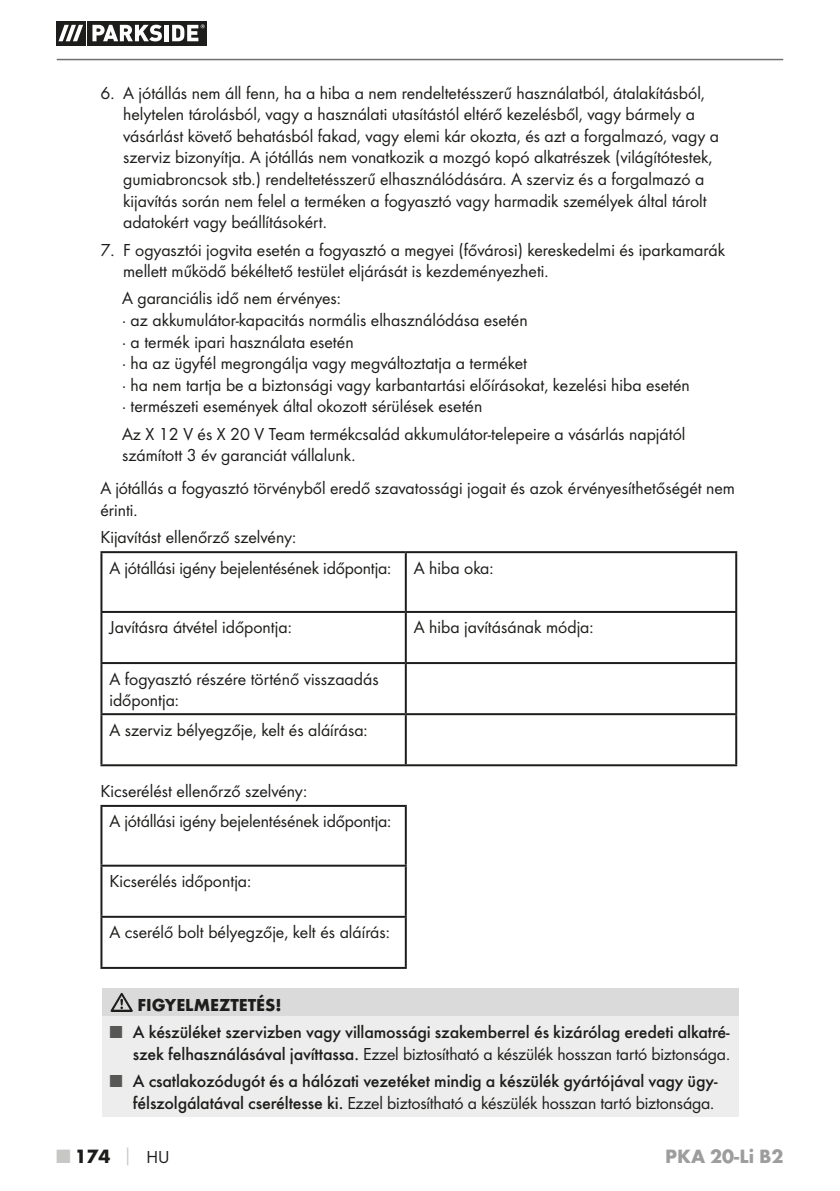
<style>
.page{position:relative;width:840px;height:1191px;background:#fff}
.page>*{position:absolute;margin:0;border:0;box-sizing:border-box;transform-origin:0 0}
.t1{font:700 20px "Futura";color:#9d9d9d}
.t2{font:700 20px "Futura";color:#1d1d1b}
.t3{font:18px/21.6px "Futura Boo";color:#1d1d1b}
.t4{font:500 18px "Futura";letter-spacing:-.01em;color:#1d1d1b}
.t5{font:700 18px "Futura";color:#1d1d1b}
.s1{font-family:"Futura Boo";font-weight:400;color:#575756}
.s2{font-family:"Futura";font-weight:500}
.s3{color:#c7c7c6}
.s4{font-size:18px;color:#c7c7c6}
.s5{font-family:"Futura Boo";font-weight:400;font-size:18px}
</style>
<div class="page">
<hr style="left:57px;top:59px;width:725px;height:1px;background:#70706f">
<svg style="left:85px;top:21px;width:122px;height:24px"></svg>
<div style="left:56px;top:21px;width:29px;height:24px;background:#1d1d1b"></div>
<div style="left:87px;top:21px;width:119px;height:24px;background:#1d1d1b"></div>
<svg style="left:58px;top:25px;width:25px;height:16px"></svg>
<svg style="left:92px;top:25px;width:70px;height:16px"></svg>
<hr style="left:164px;top:25px;width:4px;height:16px;background:#fff">
<svg style="left:172px;top:24px;width:32px;height:17px"></svg>
<hr style="left:100px;top:551px;width:305px;height:2px;background:#1d1d1b">
<hr style="left:100px;top:553px;width:2px;height:58px;background:#1d1d1b">
<hr style="left:405px;top:551px;width:331px;height:2px;background:#1d1d1b">
<hr style="left:404px;top:553px;width:2px;height:58px;background:#1d1d1b">
<hr style="left:734px;top:553px;width:2px;height:58px;background:#1d1d1b">
<hr style="left:100px;top:611px;width:305px;height:2px;background:#1d1d1b">
<hr style="left:100px;top:613px;width:2px;height:49px;background:#1d1d1b">
<hr style="left:405px;top:611px;width:331px;height:2px;background:#1d1d1b">
<hr style="left:404px;top:613px;width:2px;height:49px;background:#1d1d1b">
<hr style="left:734px;top:613px;width:2px;height:49px;background:#1d1d1b">
<hr style="left:100px;top:662px;width:305px;height:2px;background:#1d1d1b">
<hr style="left:100px;top:664px;width:2px;height:49px;background:#1d1d1b">
<hr style="left:405px;top:662px;width:331px;height:2px;background:#1d1d1b">
<hr style="left:404px;top:664px;width:2px;height:49px;background:#1d1d1b">
<hr style="left:734px;top:664px;width:2px;height:49px;background:#1d1d1b">
<hr style="left:100px;top:713px;width:305px;height:2px;background:#1d1d1b">
<hr style="left:100px;top:715px;width:2px;height:49px;background:#1d1d1b">
<hr style="left:405px;top:713px;width:331px;height:2px;background:#1d1d1b">
<hr style="left:404px;top:715px;width:2px;height:49px;background:#1d1d1b">
<hr style="left:734px;top:715px;width:2px;height:49px;background:#1d1d1b">
<hr style="left:100px;top:764px;width:636px;height:2px;background:#1d1d1b">
<hr style="left:100px;top:805px;width:306px;height:2px;background:#1d1d1b">
<hr style="left:100px;top:807px;width:2px;height:57px;background:#1d1d1b">
<hr style="left:404px;top:807px;width:2px;height:57px;background:#1d1d1b">
<hr style="left:100px;top:864px;width:306px;height:2px;background:#1d1d1b">
<hr style="left:100px;top:866px;width:2px;height:49px;background:#1d1d1b">
<hr style="left:404px;top:866px;width:2px;height:49px;background:#1d1d1b">
<hr style="left:100px;top:915px;width:306px;height:2px;background:#1d1d1b">
<hr style="left:100px;top:917px;width:2px;height:50px;background:#1d1d1b">
<hr style="left:404px;top:917px;width:2px;height:50px;background:#1d1d1b">
<hr style="left:100px;top:967px;width:306px;height:2px;background:#1d1d1b">
<div style="left:102px;top:988px;width:636px;height:28px;background:#dadada"></div>
<div style="left:102px;top:1016px;width:636px;height:100px;background:#ededed"></div>
<svg style="left:111px;top:993px;width:22px;height:19px"></svg>
<p class="t3" style="left:123px;top:83px;width:597px;text-indent:-23px">6. A jótállás nem áll fenn, ha a hiba a nem rendeltetésszerű használatból, átalakításból, helytelen tárolásból, vagy a használati utasítástól eltérő kezelésből, vagy bármely a vásárlást követő behatásból fakad, vagy elemi kár okozta, és azt a forgalmazó, vagy a szerviz bizonyítja. A jótállás nem vonatkozik a mozgó kopó alkatrészek (világítótestek, gumiabroncsok stb.) rendeltetésszerű elhasználódására. A szerviz és a forgalmazó a kijavítás során nem felel a terméken a fogyasztó vagy harmadik személyek által tárolt adatokért vagy beállításokért.</p>
<p class="t3" style="left:123px;top:239px;width:603px;text-indent:-23px">7. F ogyasztói jogvita esetén a fogyasztó a megyei (fővárosi) kereskedelmi és iparkamarák mellett működő békéltető testület eljárását is kezdeményezheti.</p>
<p class="t3" style="left:122px;top:288px;width:569px">A garanciális idő nem érvényes:<br>· az akkumulátor-kapacitás normális elhasználódása esetén<br>· a termék ipari használata esetén<br>· ha az ügyfél megrongálja vagy megváltoztatja a terméket<br>· ha nem tartja be a biztonsági vagy karbantartási előírásokat, kezelési hiba esetén · természeti események által okozott sérülések esetén</p>
<p class="t3" style="left:122px;top:424px;width:564px">Az X 12 V és X 20 V Team termékcsalád akkumulátor-telepeire a vásárlás napjától számított 3 év garanciát vállalunk.</p>
<p class="t3" style="left:100px;top:478px;width:635px">A jótállás a fogyasztó törvényből eredő szavatossági jogait és azok érvényesíthetőségét nem érinti.</p>
<p class="t3" style="left:109px;top:523px;width:283px;line-height:30.4px;text-indent:-9px">Kijavítást ellenőrző szelvény:<br>A jótállási igény bejelentésének időpontja:</p>
<p class="t3" style="left:413px;top:557px;width:81px">A hiba oka:</p>
<p class="t3" style="left:109px;top:617px;width:184px">Javításra átvétel időpontja:</p>
<p class="t3" style="left:413px;top:617px;width:181px">A hiba javításának módja:</p>
<p class="t3" style="left:109px;top:668px;width:270px">A fogyasztó részére történő visszaadás időpontja:</p>
<p class="t3" style="left:109px;top:719px;width:259px">A szerviz bélyegzője, kelt és aláírása:</p>
<p class="t3" style="left:109px;top:776px;width:283px;line-height:30.6px;text-indent:-9px">Kicserélést ellenőrző szelvény:<br>A jótállási igény bejelentésének időpontja:</p>
<p class="t3" style="left:109px;top:871px;width:143px">Kicserélés időpontja:</p>
<p class="t3" style="left:109px;top:922px;width:282px">A cserélő bolt bélyegzője, kelt és aláírás:</p>
<p class="t5" style="left:137px;top:997px;width:145px">FIGYELMEZTETÉS!</p>
<p class="t4" style="left:110px;top:1023px;width:620px"><span class="s1">■</span> A készüléket szervizben vagy villamossági szakemberrel és kizárólag eredeti alkatré-</p>
<p class="t3" style="left:133px;top:1043px;width:598px"><span class="s2">szek felhasználásával javíttassa.</span> Ezzel biztosítható a készülék hosszan tartó biztonsága.</p>
<p class="t4" style="left:110px;top:1072px;width:608px"><span class="s1">■</span> A csatlakozódugót és a hálózati vezetéket mindig a készülék gyártójával vagy ügy-</p>
<p class="t3" style="left:133px;top:1092px;width:582px"><span class="s2">félszolgálatával cseréltesse ki.</span> Ezzel biztosítható a készülék hosszan tartó biztonsága.</p>
<p class="t2" style="left:57px;top:1147px;width:114px"><span class="s3">■</span> 174 <span class="s4">│</span> <span class="s5">HU</span></p>
<p class="t1" style="left:664px;top:1147px;width:120px">PKA 20-Li B2</p>
</div>
